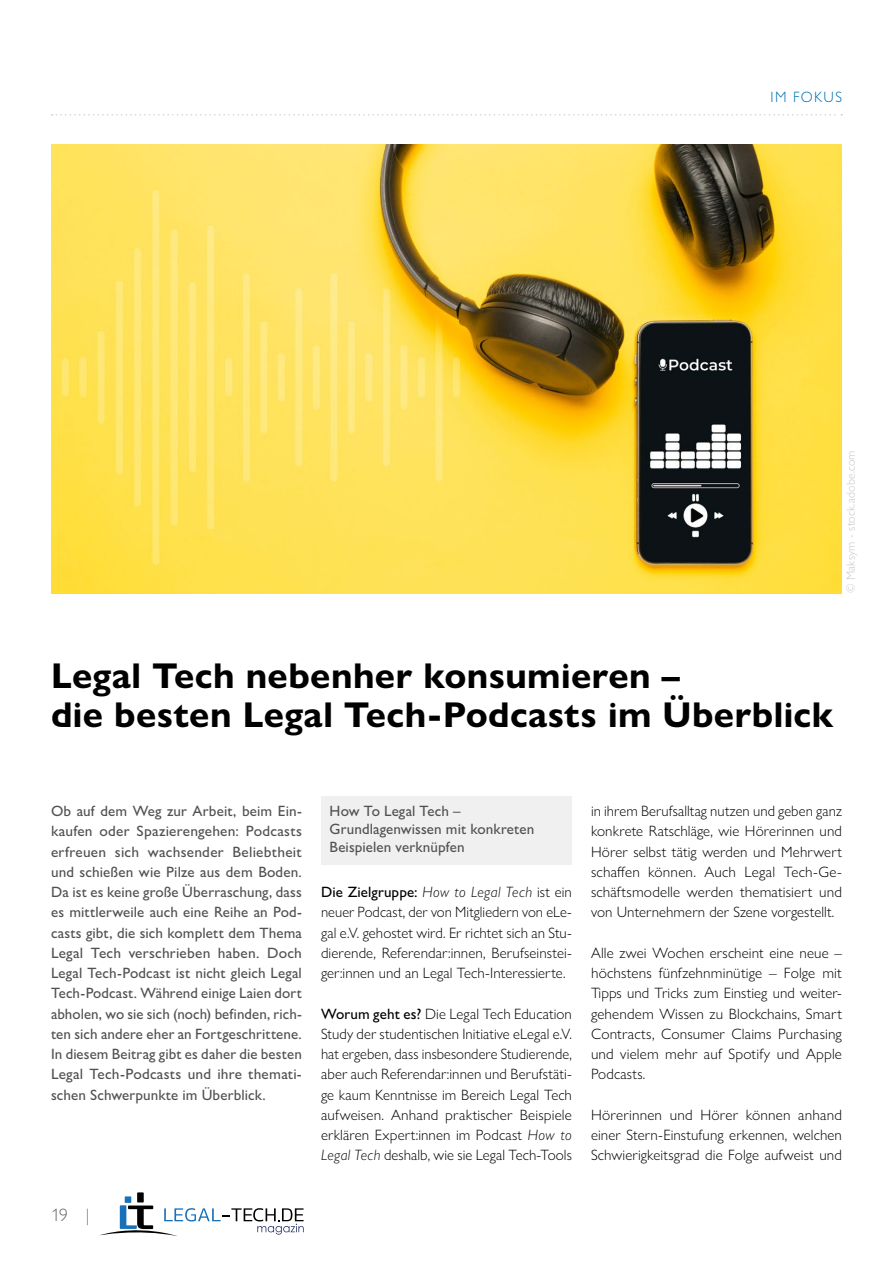
<style>
.page{position:relative;width:893px;height:1263px;background:#fff}
.page>*{position:absolute;margin:0;border:0;box-sizing:border-box;transform-origin:0 0}
.h1_Titel_ihv_sz{font:700 36px/39px "Gill Sans Nova";letter-spacing:.01em;color:#000}
.t1{font:300 18px "Gill Sans Nova";color:#6f6f6e}
.t2{font:300 15px/20.2px "Gill Sans Nova";letter-spacing:.01em;color:#000;text-align:justify}
.Vorspann{font:500 15px/20.2px "Gill Sans Nova";letter-spacing:.01em;color:#515150;text-align:justify}
.h2_ZwischenU{font:500 15px/18px "Gill Sans Nova";letter-spacing:.005em;color:#515150}
.t3{font:300 15px "Gill Sans Nova";color:#006fb5}
.BU_copy{font:300 12px "Gill Sans Nova";letter-spacing:.015em;color:#c5c6c6}
.s1{font-weight:500}
.s2{font-style:italic}
</style>
<div class="page">
<svg style="left:52px;top:114px;width:790px;height:2px"></svg>
<svg style="left:99px;top:1193px;width:205px;height:43px"></svg>
<img style="left:51px;top:145px;width:791px;height:448px">
<div style="left:321px;top:797px;width:251px;height:68px;background:#f0f0f0"></div>
<p class="t3" style="left:771px;top:88px;width:42px">Im Fokus</p>
<p class="BU_copy" style="left:843px;top:593px;width:144px;rotate:-90deg">© Maksym - stock.adobe.com</p>
<p class="h1_Titel_ihv_sz" style="left:51px;top:656px;width:784px">Legal Tech nebenher konsumieren –<br>die besten Legal Tech-Podcasts im Überblick</p>
<p class="Vorspann" style="left:51px;top:801px;width:252px">Ob auf dem Weg zur Arbeit, beim Ein&shy;kaufen oder Spazierengehen: Podcasts erfreuen sich wachsender Beliebtheit und schießen wie Pilze aus dem Boden.<br>Da ist es keine große Überraschung, dass es mittlerweile auch eine Reihe an Pod&shy;casts gibt, die sich komplett dem Thema Legal Tech verschrieben haben. Doch Legal Tech-Podcast ist nicht gleich Legal Tech-Podcast. Während einige Laien dort abholen, wo sie sich (noch) befinden, rich&shy;ten sich andere eher an Fortgeschrittene.<br>In diesem Beitrag gibt es daher die besten Legal Tech-Podcasts und ihre themati&shy;schen Schwerpunkte im Überblick.</p>
<p class="h2_ZwischenU" style="left:330px;top:802px;width:206px">How To Legal Tech –<br>Grundlagenwissen mit konkreten<br>Beispielen verknüpfen</p>
<p class="t2" style="left:321px;top:882px;width:252px"><span class="s1">Die Zielgruppe:</span> <span class="s2">How to Legal Tech</span> ist ein neuer Podcast, der von Mitgliedern von eLe&shy;gal e.V. gehostet wird. Er richtet sich an Stu&shy;dierende, Referendar:innen, Berufseinstei&shy;ger:innen und an Legal Tech-Interessierte.</p>
<p class="t2" style="left:321px;top:1003px;width:252px"><span class="s1">Worum geht es?</span> Die Legal Tech Education Study der studentischen Initiative eLegal e.V. hat ergeben, dass insbesondere Studierende, aber auch Referendar:innen und Berufstäti&shy;ge kaum Kenntnisse im Bereich Legal Tech aufweisen. Anhand praktischer Beispiele erklären Expert:innen im Podcast <span class="s2">How to Legal Tech</span> deshalb, wie sie Legal Tech-Tools</p>
<p class="t1" style="left:51px;top:1204px;width:40px">19 |</p>
<p class="t2" style="left:591px;top:801px;width:252px">in ihrem Berufsalltag nutzen und geben ganz konkrete Ratschläge, wie Hörerinnen und Hörer selbst tätig werden und Mehrwert schaffen können. Auch Legal Tech-Ge&shy;schäftsmodelle werden thematisiert und von Unternehmern der Szene vorgestellt.</p>
<p class="t2" style="left:591px;top:942px;width:252px">Alle zwei Wochen erscheint eine neue – höchstens fünfzehnminütige – Folge mit Tipps und Tricks zum Einstieg und weiter&shy;gehendem Wissen zu Blockchains, Smart Contracts, Consumer Claims Purchasing und vielem mehr auf Spotify und Apple Podcasts.</p>
<p class="t2" style="left:591px;top:1104px;width:252px">Hörerinnen und Hörer können anhand einer Stern-Einstufung erkennen, welchen Schwierigkeitsgrad die Folge aufweist und</p>
</div>
